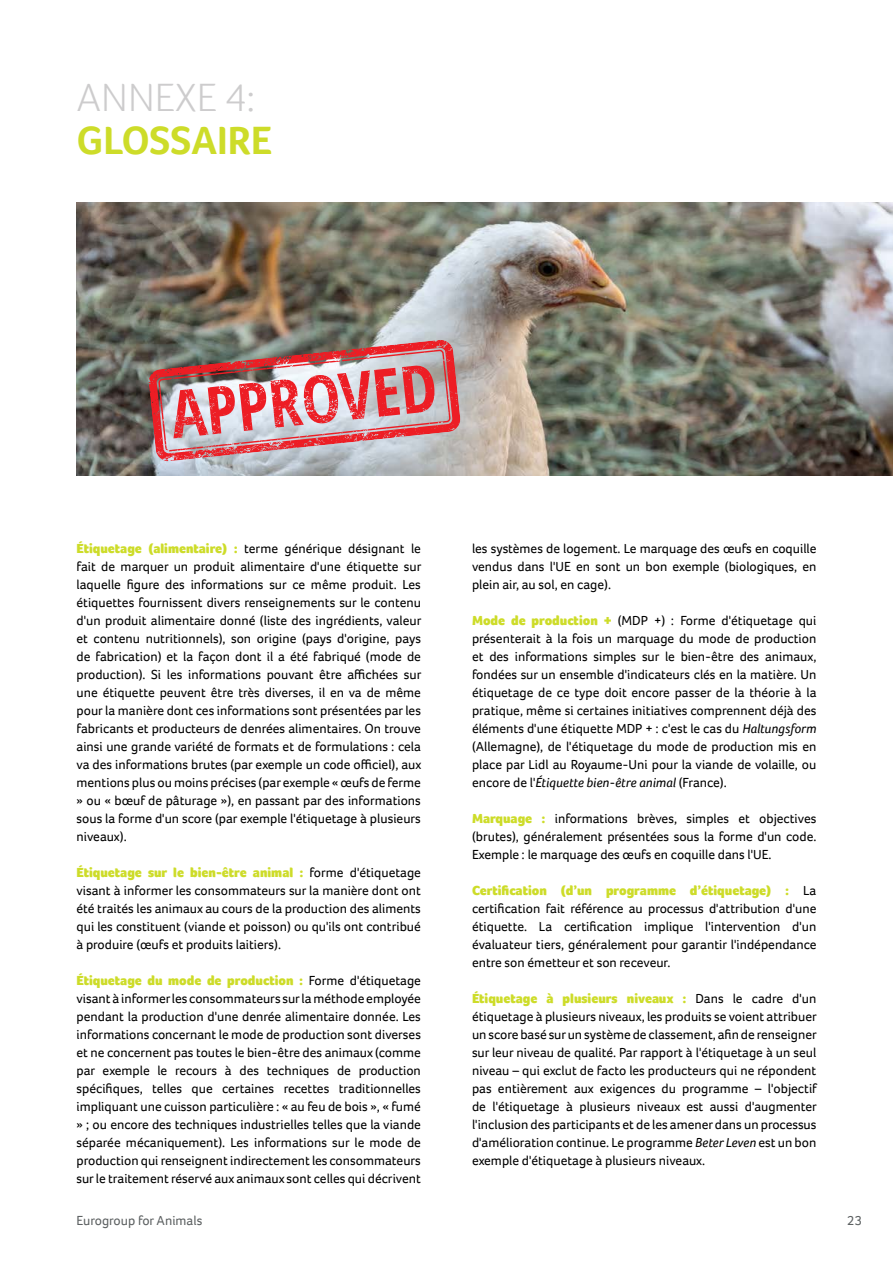
<style>
.page{position:relative;width:893px;height:1263px;background:#fff}
.page>*{position:absolute;margin:0;border:0;box-sizing:border-box;transform-origin:0 0}
.t1{font:700 40.5px "Foco";color:#cddc29}
.t2{font:300 40.5px "Foco";color:#cdcccd}
.t3{font:13.5px/18px "Foco";color:#000;text-align:justify}
.t4{font:13.5px "Foco";color:#5d6162}
.s1{font-weight:900;color:#cddc29}
.s2{font-style:italic}
</style>
<div class="page">
<img style="left:77px;top:202px;width:816px;height:273px">
<img style="left:149px;top:340px;width:311px;height:121px">
<h1 class="t2" style="left:77px;top:70px;width:180px">ANNEXE 4:</h1>
<h1 class="t1" style="left:77px;top:114px;width:197px">GLOSSAIRE</h1>
<p class="t3" style="left:77px;top:539px;width:346px"><span class="s1">Étiquetage (alimentaire) :</span> terme générique désignant le fait de marquer un produit alimentaire d'une étiquette sur laquelle figure des informations sur ce même produit. Les étiquettes fournissent divers renseignements sur le contenu d'un produit alimentaire donné (liste des ingrédients, valeur et contenu nutritionnels), son origine (pays d'origine, pays de fabrication) et la façon dont il a été fabriqué (mode de production). Si les informations pouvant être affichées sur une étiquette peuvent être très diverses, il en va de même pour la manière dont ces informations sont présentées par les fabricants et producteurs de denrées alimentaires. On trouve ainsi une grande variété de formats et de formulations : cela va des informations brutes (par exemple un code officiel), aux mentions plus ou moins précises (par exemple « œufs de ferme » ou « bœuf de pâturage »), en passant par des informations sous la forme d'un score (par exemple l'étiquetage à plusieurs niveaux).</p>
<p class="t3" style="left:77px;top:863px;width:346px"><span class="s1">Étiquetage sur le bien-être animal :</span> forme d'étiquetage visant à informer les consommateurs sur la manière dont ont été traités les animaux au cours de la production des aliments qui les constituent (viande et poisson) ou qu'ils ont contribué à produire (œufs et produits laitiers).</p>
<p class="t3" style="left:77px;top:971px;width:346px"><span class="s1">Étiquetage du mode de production :</span> Forme d'étiquetage visant à informer les consommateurs sur la méthode employée pendant la production d'une denrée alimentaire donnée. Les informations concernant le mode de production sont diverses et ne concernent pas toutes le bien-être des animaux (comme par exemple le recours à des techniques de production spécifiques, telles que certaines recettes traditionnelles impliquant une cuisson particulière : « au feu de bois », « fumé » ; ou encore des techniques industrielles telles que la viande séparée mécaniquement). Les informations sur le mode de production qui renseignent indirectement les consommateurs sur le traitement réservé aux animaux sont celles qui décrivent</p>
<p class="t3" style="left:472px;top:539px;width:346px">les systèmes de logement. Le marquage des œufs en coquille vendus dans l'UE en sont un bon exemple (biologiques, en plein air, au sol, en cage).</p>
<p class="t3" style="left:472px;top:611px;width:346px"><span class="s1">Mode de production +</span> (MDP +) : Forme d'étiquetage qui présenterait à la fois un marquage du mode de production et des informations simples sur le bien-être des animaux, fondées sur un ensemble d'indicateurs clés en la matière. Un étiquetage de ce type doit encore passer de la théorie à la pratique, même si certaines initiatives comprennent déjà des éléments d'une étiquette MDP + : c'est le cas du <span class="s2">Haltungsform </span>(Allemagne), de l'étiquetage du mode de production mis en place par Lidl au Royaume-Uni pour la viande de volaille, ou encore de l'<span class="s2">Étiquette bien-être animal</span> (France).</p>
<p class="t3" style="left:472px;top:809px;width:346px"><span class="s1">Marquage :</span> informations brèves, simples et objectives (brutes), généralement présentées sous la forme d'un code.<br>Exemple : le marquage des œufs en coquille dans l'UE.</p>
<p class="t3" style="left:472px;top:881px;width:346px"><span class="s1">Certification (d’un programme d’étiquetage) :</span> La certification fait référence au processus d'attribution d'une étiquette. La certification implique l'intervention d'un évaluateur tiers, généralement pour garantir l'indépendance entre son émetteur et son receveur.</p>
<p class="t3" style="left:472px;top:989px;width:346px"><span class="s1">Étiquetage à plusieurs niveaux :</span> Dans le cadre d'un étiquetage à plusieurs niveaux, les produits se voient attribuer un score basé sur un système de classement, afin de renseigner sur leur niveau de qualité. Par rapport à l'étiquetage à un seul niveau – qui exclut de facto les producteurs qui ne répondent pas entièrement aux exigences du programme – l'objectif de l'étiquetage à plusieurs niveaux est aussi d'augmenter l'inclusion des participants et de les amener dans un processus d'amélioration continue. Le programme <span class="s2">Beter Leven</span> est un bon exemple d'étiquetage à plusieurs niveaux.</p>
<p class="t4" style="left:77px;top:1212px;width:127px">Eurogroup for Animals</p>
<p class="t4" style="left:847px;top:1212px;width:16px">23</p>
</div>
